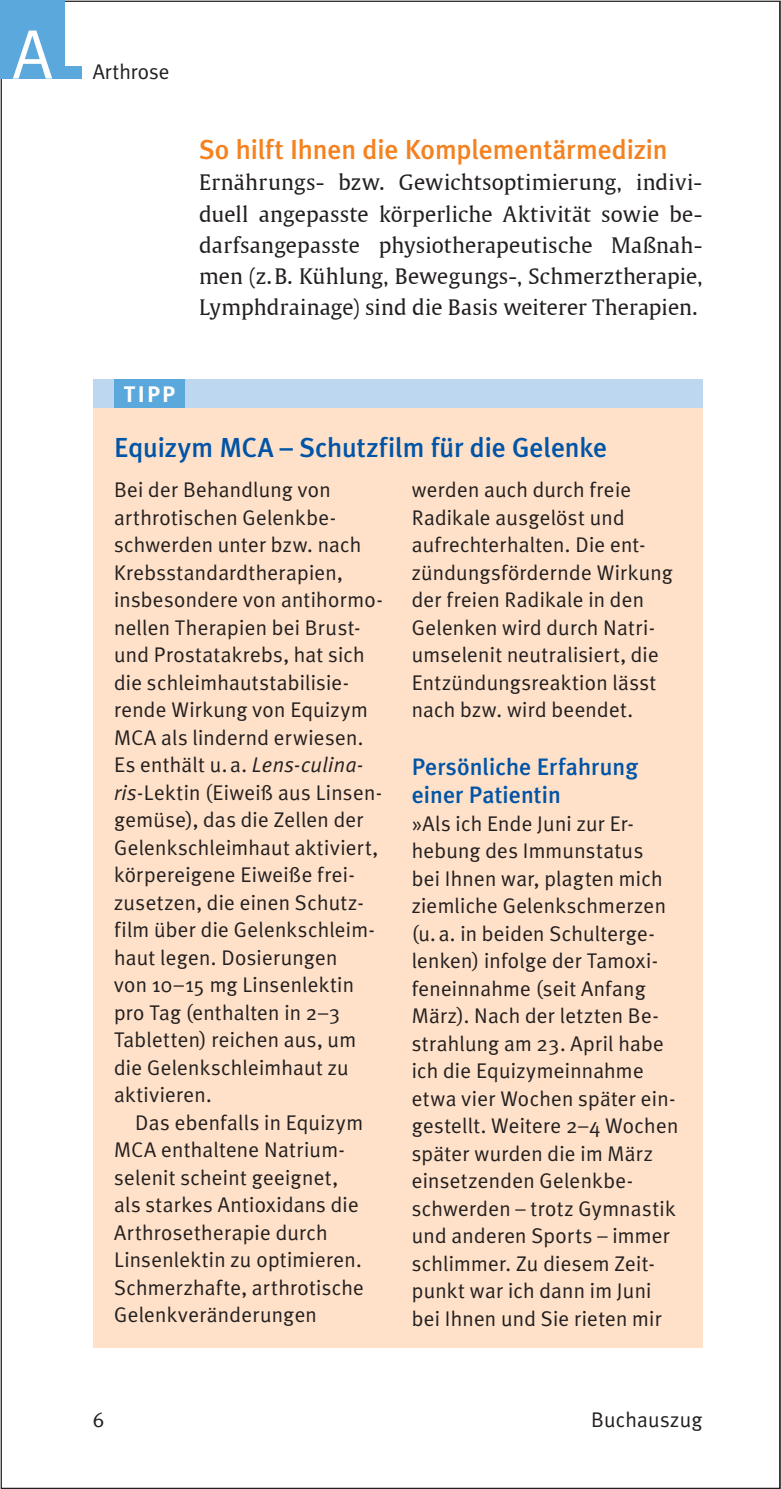
<style>
.page{position:relative;width:781px;height:1489px;background:#fff}
.page>*{position:absolute;margin:0;border:0;box-sizing:border-box;transform-origin:0 0}
.t1{font:70px "Meta Normal";color:#fff}
.t2{font:500 27.5px "Meta Plus";letter-spacing:-.005em;color:#f58220}
.t3{font:500 27.5px "Meta Plus";letter-spacing:-.005em;color:#0154a6}
.t4{font:500 23.75px/28.8px "Meta Plus";letter-spacing:.005em;color:#0154a6}
.t5{font:700 22.5px "Meta Plus";color:#fff}
.t6{font:21.25px/27.5px "Meta Plus Normal";letter-spacing:.01em;color:#231f20}
.t7{font:21.25px/31.2px "Thieme Gulliver 2008";color:#231f20;text-align:justify}
.s1{font-style:italic}
</style>
<div class="page">
<svg style="left:780px;top:1px;width:1px;height:1488px"></svg>
<div style="left:0;top:0;width:64px;height:79px;background:#5ba8dc"></div>
<div style="left:0;top:66px;width:82px;height:13px;background:#5ba8dc"></div>
<div style="left:93px;top:407px;width:609px;height:941px;background:#fee1c8"></div>
<div style="left:93px;top:379px;width:609px;height:28px;background:#bcd7ef"></div>
<div style="left:114px;top:379px;width:71px;height:28px;background:#5ba8dc"></div>
<p class="t1" style="left:12px;top:29px;width:42px">A</p>
<p class="t6" style="left:93px;top:59px;width:78px">Arthrose</p>
<p class="t2" style="left:199px;top:139px;width:470px">So hilft Ihnen die Komplementärmedizin</p>
<p class="t7" style="left:199px;top:168px;width:505px">Ernährungs- bzw. Gewichtsoptimierung, indivi&shy;duell angepasste körperliche Aktivität sowie be&shy;darfsangepasste physiotherapeutische Maßnah&shy;men (z. B. Kühlung, Bewegungs-, Schmerztherapie, Lymphdrainage) sind die Basis weiterer Therapien.</p>
<p class="t5" style="left:124px;top:385px;width:53px">TIPP</p>
<p class="t3" style="left:114px;top:437px;width:494px">Equizym MCA – Schutzfilm für die Gelenke</p>
<p class="t6" style="left:412px;top:478px;width:263px">werden auch durch freie<br>Radikale ausgelöst und aufrechterhalten. Die ent&shy;zündungsfördernde Wirkung der freien Radikale in den<br>Gelenken wird durch Natri&shy;umselenit neutralisiert, die<br>Entzündungsreaktion lässt nach bzw. wird beendet.</p>
<p class="t4" style="left:412px;top:754px;width:228px">Persönliche Erfahrung einer Patientin</p>
<p class="t6" style="left:412px;top:811px;width:268px">»Als ich Ende Juni zur Er&shy;hebung des Immunstatus<br>bei Ihnen war, plagten mich ziemliche Gelenkschmerzen (u. a. in beiden Schulterge&shy;lenken) infolge der Tamoxi&shy;feneinnahme (seit Anfang<br>März). Nach der letzten Be&shy;strahlung am 23. April habe ich die Equizymeinnahme etwa vier Wochen später ein&shy;gestellt. Weitere 2–4 Wochen später wurden die im März einsetzenden Gelenkbe&shy;schwerden – trotz Gymnastik und anderen Sports – immer schlimmer. Zu diesem Zeit&shy;punkt war ich dann im Juni bei Ihnen und Sie rieten mir</p>
<p class="t6" style="left:114px;top:478px;width:218px">Bei der Behandlung von</p>
<p class="t6" style="left:114px;top:505px;width:224px">arthrotischen Gelenkbe-</p>
<p class="t6" style="left:114px;top:533px;width:249px">schwerden unter bzw. nach</p>
<p class="t6" style="left:114px;top:560px;width:230px">Krebsstandardtherapien,</p>
<p class="t6" style="left:114px;top:588px;width:270px">insbesondere von antihormo-</p>
<p class="t6" style="left:114px;top:615px;width:248px">nellen Therapien bei Brust-</p>
<p class="t6" style="left:114px;top:642px;width:252px">und Prostatakrebs, hat sich</p>
<p class="t6" style="left:114px;top:670px;width:237px">die schleimhautstabilisie-</p>
<p class="t6" style="left:114px;top:697px;width:255px">rende Wirkung von Equizym</p>
<p class="t6" style="left:114px;top:725px;width:251px">MCA als lindernd erwiesen.</p>
<p class="t6" style="left:114px;top:752px;width:251px">Es enthält u. a. <span class="s1">Lens-culina-</span></p>
<p class="t6" style="left:114px;top:780px;width:270px"><span class="s1">ris-</span>Lektin (Eiweiß aus Linsen-</p>
<p class="t6" style="left:114px;top:807px;width:251px">gemüse), das die Zellen der</p>
<p class="t6" style="left:114px;top:835px;width:266px">Gelenkschleimhaut aktiviert,</p>
<p class="t6" style="left:114px;top:862px;width:242px">körpereigene Eiweiße frei-</p>
<p class="t6" style="left:114px;top:890px;width:251px">zusetzen, die einen Schutz-</p>
<p class="t6" style="left:114px;top:917px;width:262px">film über die Gelenkschleim-</p>
<p class="t6" style="left:114px;top:945px;width:225px">haut legen. Dosierungen</p>
<p class="t6" style="left:114px;top:972px;width:241px">von 10–15 mg Linsenlektin</p>
<p class="t6" style="left:114px;top:1000px;width:228px">pro Tag (enthalten in 2–3</p>
<p class="t6" style="left:114px;top:1027px;width:243px">Tabletten) reichen aus, um</p>
<p class="t6" style="left:114px;top:1055px;width:236px">die Gelenkschleimhaut zu</p>
<p class="t6" style="left:114px;top:1082px;width:99px">aktivieren.</p>
<p class="t6" style="left:135px;top:1110px;width:229px">Das ebenfalls in Equizym</p>
<p class="t6" style="left:114px;top:1137px;width:232px">MCA enthaltene Natrium-</p>
<p class="t6" style="left:114px;top:1165px;width:225px">selenit scheint geeignet,</p>
<p class="t6" style="left:114px;top:1192px;width:246px">als starkes Antioxidans die</p>
<p class="t6" style="left:114px;top:1220px;width:215px">Arthrosetherapie durch</p>
<p class="t6" style="left:114px;top:1247px;width:249px">Linsenlektin zu optimieren.</p>
<p class="t6" style="left:114px;top:1275px;width:251px">Schmerzhafte, arthrotische</p>
<p class="t6" style="left:114px;top:1302px;width:204px">Gelenkveränderungen</p>
<p class="t6" style="left:93px;top:1407px;width:13px">6</p>
<p class="t6" style="left:591px;top:1407px;width:113px">Buchauszug</p>
</div>
